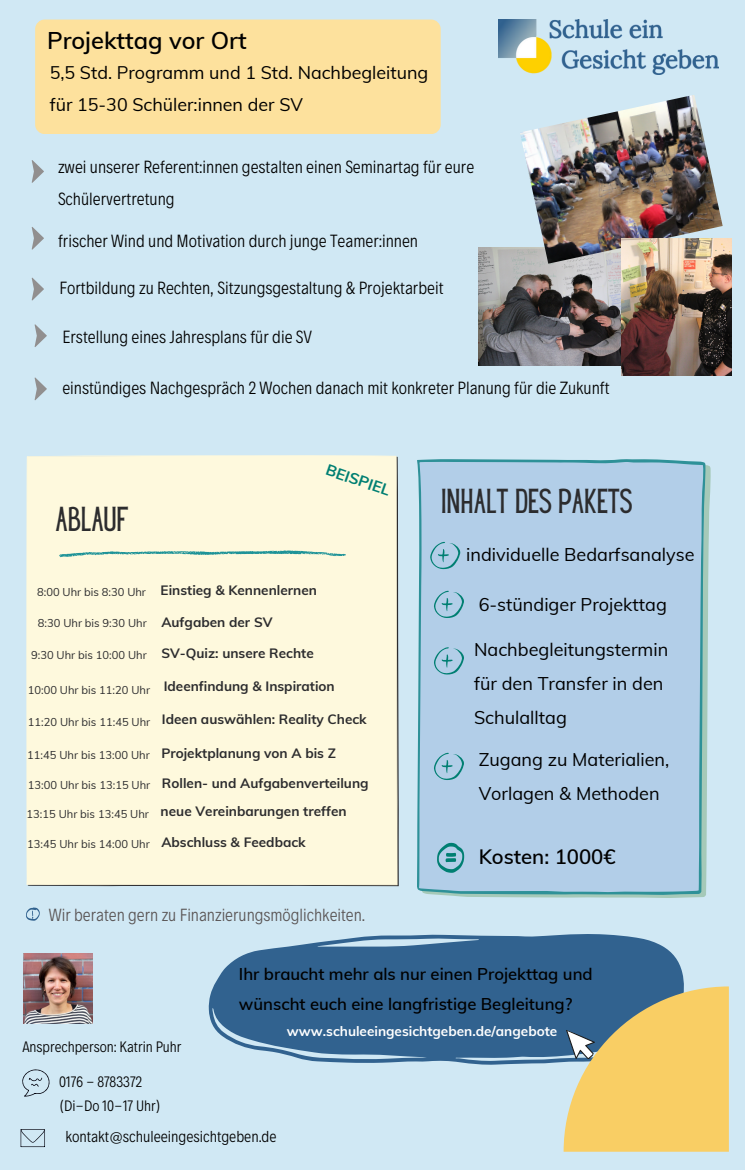
<style>
.page{position:relative;width:745px;height:1170px;background:#fff}
.page>*{position:absolute;margin:0;border:0;box-sizing:border-box;transform-origin:0 0}
.t1{font:30.25px "Hey Gotcha";color:#2c2c2e}
.t2{font:600 23.62px "Muli";color:#000}
.t3{font:600 20.38px "Muli";color:#000}
.t4{font:18px/33.8px "Muli";color:#000}
.t5{font:300 17.88px/31.9px "Decalotype";color:#000}
.t6{font:17.88px/31.9px "Muli";color:#000}
.t7{font:300 17.75px "Decalotype";color:#595454}
.t8{font:600 16.62px/30px "Muli";color:#000}
.t9{font:300 16px "Decalotype";color:#000}
.t10{font:700 15.5px "Muli";color:#007f72}
.t11{font:300 15.25px "Decalotype";color:#000}
.t12{font:700 13.5px/29.2px "Muli";color:#2c2c2e}
.t13{font:700 13.5px "Muli";color:#fff}
.t14{font:11.12px "Muli";color:#2c2c2e}
.s1{font-weight:400;font-size:11.12px}
.s2{font-weight:700;font-size:13.5px}
</style>
<div class="page">
<div style="left:0;top:0;width:744px;height:1169px;background:#d0e8f4"></div>
<svg style="left:429px;top:463px;width:281px;height:434px;fill:#a5c9b8"></svg>
<div style="left:417px;top:459px;width:288px;height:435px;background:#b2cee8"></div>
<div style="left:26px;top:455px;width:371px;height:430px;background:#fef9dd"></div>
<svg style="left:59px;top:542px;width:287px;height:25px"></svg>
<img style="left:498px;top:20px;width:220px;height:54px">
<div style="left:35px;top:20px;width:405px;height:114px;background:#fde19d;border-radius:10px"></div>
<svg style="left:32px;top:160px;width:12px;height:23px"></svg>
<svg style="left:32px;top:227px;width:12px;height:22px"></svg>
<img style="left:478px;top:247px;width:143px;height:119px">
<img style="left:519px;top:95px;width:203px;height:168px">
<img style="left:621px;top:238px;width:110px;height:137px">
<svg style="left:430px;top:541px;width:30px;height:28px"></svg>
<svg style="left:434px;top:590px;width:30px;height:28px"></svg>
<svg style="left:434px;top:752px;width:30px;height:27px"></svg>
<svg style="left:437px;top:842px;width:27px;height:30px"></svg>
<svg style="left:26px;top:907px;width:14px;height:13px"></svg>
<svg style="left:434px;top:647px;width:30px;height:27px"></svg>
<svg style="left:32px;top:277px;width:12px;height:23px"></svg>
<svg style="left:35px;top:324px;width:12px;height:23px"></svg>
<svg style="left:35px;top:377px;width:12px;height:23px"></svg>
<svg style="left:208px;top:934px;width:476px;height:130px;fill:#31628f"></svg>
<svg style="left:557px;top:986px;width:171px;height:165px"></svg>
<svg style="left:22px;top:1069px;width:27px;height:27px"></svg>
<svg style="left:21px;top:1129px;width:24px;height:17px"></svg>
<img style="left:23px;top:953px;width:70px;height:70px">
<h2 class="t2" style="left:47px;top:26px;width:201px">Projekttag vor Ort</h2>
<h3 class="t6" style="left:50px;top:56px;width:380px">5,5 Std. Programm und 1 Std. Nachbegleitung für 15-30 Schüler:innen der SV</h3>
<h3 class="t5" style="left:58px;top:150px;width:418px">zwei unserer Referent:innen gestalten einen Seminartag für eure<br>Schülervertretung</h3>
<h3 class="t5" style="left:58px;top:224px;width:361px">frischer Wind und Motivation durch junge Teamer:innen</h3>
<h3 class="t5" style="left:59px;top:271px;width:385px">Fortbildung zu Rechten, Sitzungsgestaltung &amp; Projektarbeit</h3>
<h3 class="t5" style="left:62px;top:320px;width:251px">Erstellung eines Jahresplans für die SV</h3>
<h3 class="t5" style="left:62px;top:370px;width:548px">einstündiges Nachgespräch 2 Wochen danach mit konkreter Planung für die Zukunft</h3>
<h1 class="t1" style="left:55px;top:506px;width:73px">ABLAUF</h1>
<p class="t10" style="left:330px;top:459px;width:68px;rotate:19deg">BEISPIEL</p>
<p class="t12" style="left:37px;top:575px;width:281px"><span class="s1">8:00 Uhr bis 8:30 Uhr</span> Einstieg &amp; Kennenlernen</p>
<p class="t14" style="left:38px;top:616px;width:236px">8:30 Uhr bis 9:30 Uhr <span class="s2">Aufgaben der SV</span></p>
<p class="t12" style="left:31px;top:637px;width:284px"><sub>9:30</sub> <sub>Uhr</sub> <sub>bis</sub> <sub>10:00</sub> <sub>Uhr</sub> SV-Quiz: unsere Rechte</p>
<p class="t12" style="left:28px;top:671px;width:308px"><sub>10:00</sub> <sub>Uhr</sub> <sub>bis</sub> <sub>11:20</sub> <sub>Uhr</sub> Ideenfindung &amp; Inspiration</p>
<p class="t12" style="left:28px;top:704px;width:340px"><sub>11:20</sub> <sub>Uhr</sub> <sub>bis</sub> <sub>11:45</sub> <sub>Uhr</sub> Ideen auswählen: Reality Check</p>
<p class="t12" style="left:26px;top:738px;width:343px"><sub>11:45</sub> <sub>Uhr</sub> <sub>bis</sub> <sub>13:00</sub> <sub>Uhr</sub> Projektplanung von A bis Z<br><sub>13:00</sub> <sub>Uhr</sub> <sub>bis</sub> <sub>13:15</sub> <sub>Uhr</sub> Rollen- und Aufgabenverteilung<br><sub>13:15</sub> <sub>Uhr</sub> <sub>bis</sub> <sub>13:45</sub> <sub>Uhr</sub> neue Vereinbarungen treffen</p>
<p class="t14" style="left:27px;top:836px;width:280px">13:45 Uhr bis 14:00 Uhr <span class="s2">Abschluss &amp; Feedback</span></p>
<h3 class="t7" style="left:49px;top:902px;width:318px">Wir beraten gern zu Finanzierungsmöglichkeiten.</h3>
<h1 class="t1" style="left:441px;top:488px;width:192px">INHALT DES PAKETS</h1>
<h3 class="t4" style="left:466px;top:537px;width:230px">individuelle Bedarfsanalyse</h3>
<h3 class="t4" style="left:478px;top:587px;width:190px">6-stündiger Projekttag</h3>
<h3 class="t4" style="left:474px;top:632px;width:196px">Nachbegleitungstermin für den Transfer in den<br>Schulalltag</h3>
<h3 class="t4" style="left:478px;top:742px;width:192px">Zugang zu Materialien,<br>Vorlagen &amp; Methoden</h3>
<h3 class="t3" style="left:478px;top:843px;width:138px">Kosten: 1000€</h3>
<p class="t11" style="left:22px;top:1036px;width:161px">Ansprechperson: Katrin Puhr</p>
<p class="t11" style="left:59px;top:1070px;width:85px">0176 - 8783372</p>
<p class="t8" style="left:239px;top:958px;width:355px">Ihr braucht mehr als nur einen Projekttag und wünscht euch eine langfristige Begleitung?</p>
<p class="t13" style="left:287px;top:1022px;width:272px">www.schuleeingesichtgeben.de/angebote</p>
<p class="t11" style="left:59px;top:1094px;width:103px">(Di-Do 10-17 Uhr)</p>
<p class="t9" style="left:65px;top:1125px;width:213px">kontakt@schuleeingesichtgeben.de</p>
</div>
